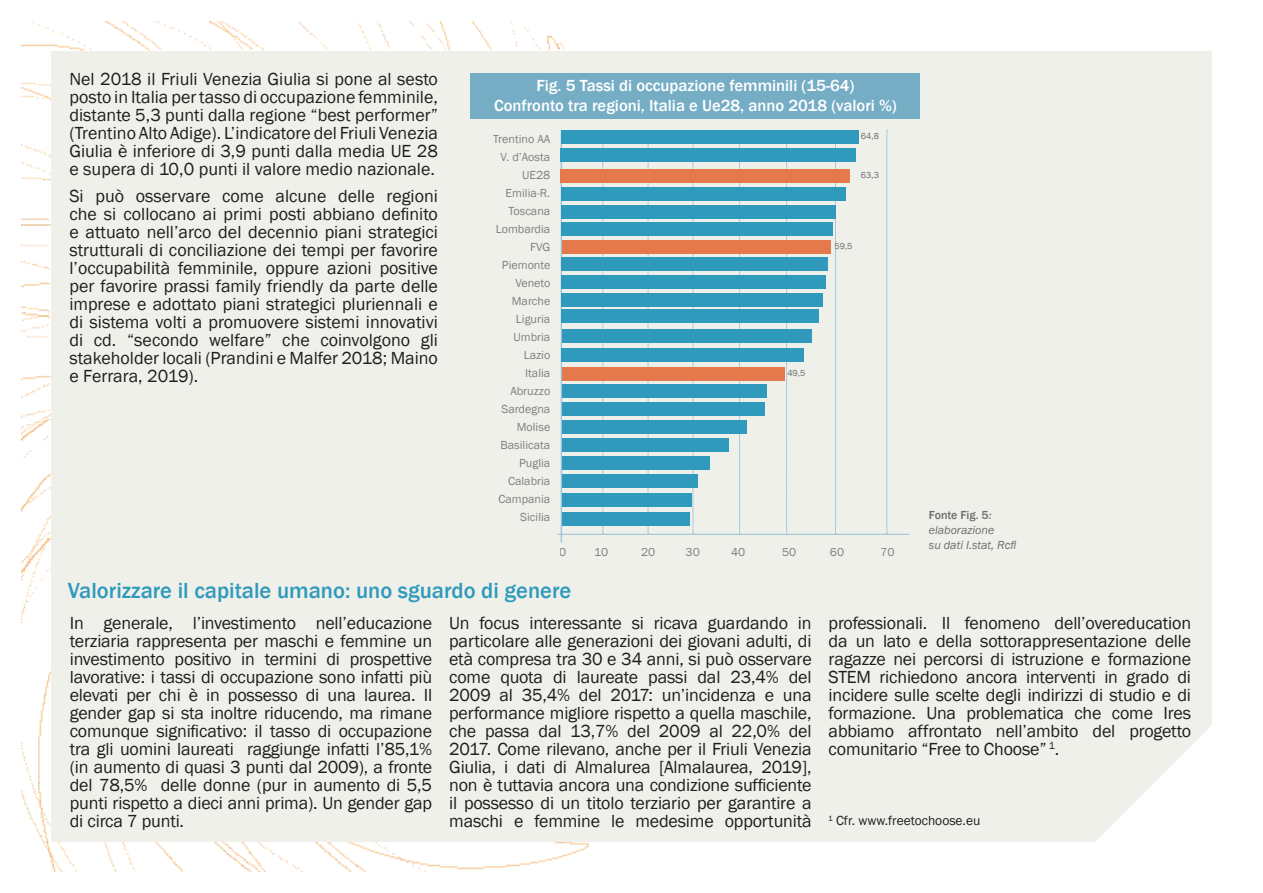
<style>
.page{position:relative;width:1263px;height:893px;background:#fff}
.page>*{position:absolute;margin:0;border:0;box-sizing:border-box;transform-origin:0 0}
.t1{font:500 22.5px "Franklin Gothic";color:#2f9abc}
.t2{font:18px/18px "Franklin Gothic";letter-spacing:-.01em;color:#231f20;text-align:justify}
.t3{font:500 16.5px/19.8px "Franklin Gothic";color:#fff;text-align:center}
.t4{font:13.5px "Franklin Gothic";color:#231f20}
.t5{font:12px/18px "Franklin Gothic";color:#88878a;text-align:right}
.t6{font:italic 12px/15px "Franklin Gothic";color:#6c6d70}
.t7{font:9px "Franklin Gothic";color:#6c6d70}
.s1{font-weight:500;font-style:normal}
.s2{font-weight:500}
</style>
<div class="page">
<img style="left:21px;top:21px;width:568px;height:851px">
<div style="left:51px;top:51px;width:1161px;height:791px;background:#f0f0ea"></div>
<svg style="left:887px;top:130px;width:1px;height:404px"></svg>
<div style="left:470px;top:73px;width:450px;height:46px;background:#75adc5"></div>
<hr style="left:557px;top:534px;width:352px;height:1px;background:#9bc5da">
<hr style="left:561px;top:130px;width:1px;height:413px;background:#9bc5da">
<svg style="left:603px;top:143px;width:1px;height:391px"></svg>
<svg style="left:648px;top:143px;width:1px;height:391px"></svg>
<svg style="left:693px;top:143px;width:1px;height:391px"></svg>
<svg style="left:739px;top:143px;width:2px;height:391px"></svg>
<svg style="left:786px;top:143px;width:2px;height:391px"></svg>
<svg style="left:835px;top:143px;width:1px;height:391px"></svg>
<div style="left:561px;top:130px;width:298px;height:13px;background:#2f9abc"></div>
<div style="left:561px;top:149px;width:295px;height:13px;background:#2f9abc"></div>
<div style="left:561px;top:169px;width:289px;height:14px;background:#e6794b"></div>
<div style="left:561px;top:206px;width:275px;height:13px;background:#2f9abc"></div>
<div style="left:562px;top:240px;width:268px;height:14px;background:#e6794b"></div>
<div style="left:561px;top:257px;width:267px;height:14px;background:#2f9abc"></div>
<div style="left:561px;top:275px;width:265px;height:14px;background:#2f9abc"></div>
<div style="left:561px;top:294px;width:261px;height:13px;background:#2f9abc"></div>
<div style="left:561px;top:310px;width:258px;height:13px;background:#2f9abc"></div>
<div style="left:561px;top:348px;width:242px;height:13px;background:#2f9abc"></div>
<div style="left:561px;top:187px;width:284px;height:13px;background:#2f9abc"></div>
<div style="left:561px;top:222px;width:271px;height:14px;background:#2f9abc"></div>
<div style="left:562px;top:367px;width:223px;height:14px;background:#e6794b"></div>
<div style="left:562px;top:329px;width:250px;height:14px;background:#2f9abc"></div>
<div style="left:562px;top:384px;width:204px;height:14px;background:#2f9abc"></div>
<div style="left:562px;top:402px;width:203px;height:14px;background:#2f9abc"></div>
<div style="left:562px;top:420px;width:184px;height:14px;background:#2f9abc"></div>
<div style="left:562px;top:438px;width:166px;height:14px;background:#2f9abc"></div>
<div style="left:562px;top:456px;width:148px;height:14px;background:#2f9abc"></div>
<div style="left:562px;top:474px;width:136px;height:14px;background:#2f9abc"></div>
<div style="left:562px;top:494px;width:130px;height:13px;background:#2f9abc"></div>
<div style="left:562px;top:512px;width:128px;height:14px;background:#2f9abc"></div>
<p class="t2" style="left:69px;top:71px;width:370px">Nel 2018 il Friuli Venezia Giulia si pone al sesto posto in Italia per tasso di occupazione femminile, distante 5,3 punti dalla regione “best performer” (Trentino Alto Adige). L’indicatore del Friuli Venezia Giulia è inferiore di 3,9 punti dalla media UE 28 e supera di 10,0 punti il valore medio nazionale.</p>
<p class="t2" style="left:69px;top:187px;width:370px">Si può osservare come alcune delle regioni che si collocano ai primi posti abbiano definito e attuato nell’arco del decennio piani strategici strutturali di conciliazione dei tempi per favorire l’occupabilità femminile, oppure azioni positive per favorire prassi family friendly da parte delle imprese e adottato piani strategici pluriennali e di sistema volti a promuovere sistemi innovativi di cd. “secondo welfare” che coinvolgono gli stakeholder locali (Prandini e Malfer 2018; Maino e Ferrara, 2019).</p>
<p class="t3" style="left:494px;top:76px;width:404px">Fig. 5 Tassi di occupazione femminili (15-64)<br>Confronto tra regioni, Italia e Ue28, anno 2018 (valori %)</p>
<p class="t5" style="left:493px;top:131px;width:59px">Trentino AA<br>V. d’Aosta<br>UE28<br>Emilia-R.<br>Toscana<br>Lombardia<br>FVG<br>Piemonte<br>Veneto<br>Marche<br>Liguria<br>Umbria<br>Lazio<br>Italia<br>Abruzzo<br>Sardegna<br>Molise<br>Basilicata<br>Puglia<br>Calabria<br>Campania<br>Sicilia</p>
<p class="t7" style="left:861px;top:131px;width:20px">64,8</p>
<p class="t7" style="left:861px;top:170px;width:20px">63,3</p>
<p class="t7" style="left:834px;top:240px;width:20px">59,5</p>
<p class="t7" style="left:787px;top:368px;width:20px">49,5</p>
<p class="t5" style="left:560px;top:544px;width:9px">0</p>
<p class="t5" style="left:594px;top:544px;width:15px">10</p>
<p class="t5" style="left:641px;top:544px;width:16px">20</p>
<p class="t5" style="left:686px;top:544px;width:16px">30</p>
<p class="t5" style="left:731px;top:544px;width:16px">40</p>
<p class="t5" style="left:782px;top:544px;width:16px">50</p>
<p class="t5" style="left:830px;top:544px;width:16px">60</p>
<p class="t5" style="left:880px;top:544px;width:16px">70</p>
<p class="t1" style="left:68px;top:576px;width:505px">Valorizzare il capitale umano: uno sguardo di genere</p>
<p class="t6" style="left:929px;top:508px;width:89px"><span class="s1">Fonte Fig. 5</span><span class="s2">: </span>elaborazione<br>su dati I.stat, Rcfl</p>
<p class="t2" style="left:70px;top:615px;width:364px">In generale, l’investimento nell’educazione terziaria rappresenta per maschi e femmine un investimento positivo in termini di prospettive lavorative: i tassi di occupazione sono infatti più elevati per chi è in possesso di una laurea. Il gender gap si sta inoltre riducendo, ma rimane comunque significativo: il tasso di occupazione tra gli uomini laureati raggiunge infatti l’85,1% (in aumento di quasi 3 punti dal 2009), a fronte del 78,5% delle donne (pur in aumento di 5,5 punti rispetto a dieci anni prima). Un gender gap di circa 7 punti.</p>
<p class="t2" style="left:449px;top:615px;width:364px">Un focus interessante si ricava guardando in particolare alle generazioni dei giovani adulti, di età compresa tra 30 e 34 anni, si può osservare come quota di laureate passi dal 23,4% del 2009 al 35,4% del 2017: un’incidenza e una performance migliore rispetto a quella maschile, che passa dal 13,7% del 2009 al 22,0% del 2017. Come rilevano, anche per il Friuli Venezia Giulia, i dati di Almalurea [Almalaurea, 2019], non è tuttavia ancora una condizione sufficiente il possesso di un titolo terziario per garantire a maschi e femmine le medesime opportunità</p>
<p class="t2" style="left:829px;top:615px;width:364px">professionali. Il fenomeno dell’overeducation da un lato e della sottorappresentazione delle ragazze nei percorsi di istruzione e formazione STEM richiedono ancora interventi in grado di incidere sulle scelte degli indirizzi di studio e di formazione. Una problematica che come Ires abbiamo affrontato nell’ambito del progetto comunitario “Free to Choose” <sup>1</sup>.</p>
<p class="t4" style="left:828px;top:812px;width:154px"><sup>1</sup> Cfr. www.freetochoose.eu</p>
</div>
